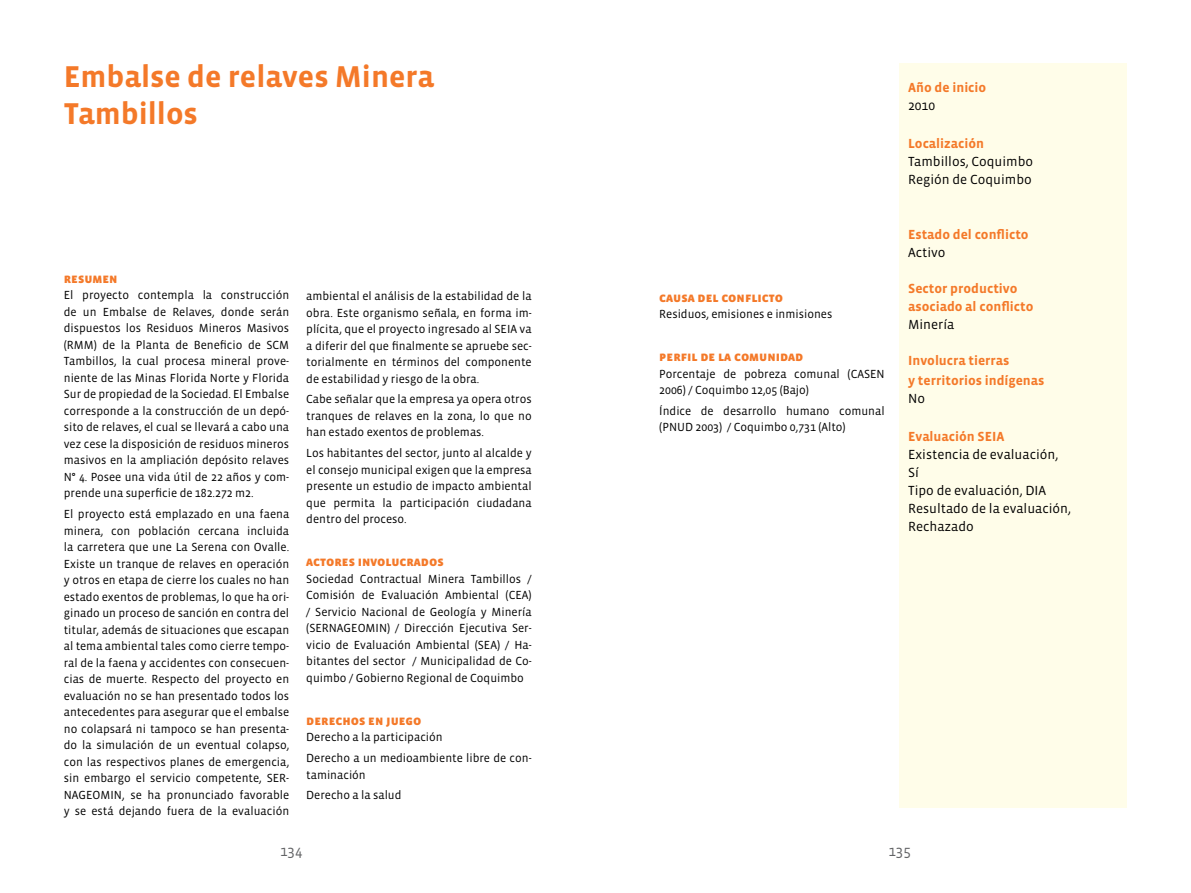
<style>
.page{position:relative;width:1191px;height:893px;background:#fff}
.page>*{position:absolute;margin:0;border:0;box-sizing:border-box;transform-origin:0 0}
.t1{font:700 30.75px/37.7px "Vista Sans";color:#f47929}
.t2{font:15px "Vista Sans";color:#636466}
.t3{font:13.5px/18px "Vista Sans";color:#000}
.t4{font:700 13.5px/18px "Vista Sans";color:#f47929}
.t5{font:13.5px "Vista Sans SC Black";color:#f47929}
.t6{font:12px/16.5px "Vista Sans";color:#000;text-align:justify}
</style>
<div class="page">
<div style="left:899px;top:64px;width:228px;height:744px;background:#fffde9"></div>
<h1 class="t1" style="left:64px;top:58px;width:372px">Embalse de relaves Minera<br>Tambillos</h1>
<p class="t5" style="left:64px;top:271px;width:55px">resumen</p>
<p class="t6" style="left:64px;top:287px;width:227px">El proyecto contempla la construcción de un Embalse de Relaves, donde serán dispuestos los Residuos Mineros Masivos (RMM) de la Planta de Beneficio de SCM Tambillos, la cual procesa mineral prove&shy;niente de las Minas Florida Norte y Florida Sur de propiedad de la Sociedad. El Embalse corresponde a la construcción de un depó&shy;sito de relaves, el cual se llevará a cabo una vez cese la disposición de residuos mineros masivos en la ampliación depósito relaves N° 4. Posee una vida útil de 22 años y com&shy;prende una superficie de 182.272 m2.</p>
<p class="t6" style="left:64px;top:506px;width:227px">El proyecto está emplazado en una faena minera, con población cercana incluida la carretera que une La Serena con Ovalle.<br>Existe un tranque de relaves en operación y otros en etapa de cierre los cuales no han estado exentos de problemas, lo que ha ori&shy;ginado un proceso de sanción en contra del titular, además de situaciones que escapan al tema ambiental tales como cierre tempo&shy;ral de la faena y accidentes con consecuen&shy;cias de muerte. Respecto del proyecto en evaluación no se han presentado todos los antecedentes para asegurar que el embalse no colapsará ni tampoco se han presenta&shy;do la simulación de un eventual colapso, con las respectivos planes de emergencia, sin embargo el servicio competente, SER-NAGEOMIN, se ha pronunciado favorable y se está dejando fuera de la evaluación</p>
<p class="t6" style="left:306px;top:288px;width:227px">ambiental el análisis de la estabilidad de la obra. Este organismo señala, en forma im&shy;plícita, que el proyecto ingresado al SEIA va a diferir del que finalmente se apruebe sec&shy;torialmente en términos del componente de estabilidad y riesgo de la obra.</p>
<p class="t6" style="left:306px;top:391px;width:227px">Cabe señalar que la empresa ya opera otros tranques de relaves en la zona, lo que no han estado exentos de problemas.</p>
<p class="t6" style="left:306px;top:445px;width:227px">Los habitantes del sector, junto al alcalde y el consejo municipal exigen que la empresa presente un estudio de impacto ambiental que permita la participación ciudadana dentro del proceso.</p>
<p class="t5" style="left:306px;top:555px;width:139px">actores involucrados</p>
<p class="t6" style="left:306px;top:571px;width:227px">Sociedad Contractual Minera Tambillos / Comisión de Evaluación Ambiental (CEA) / Servicio Nacional de Geología y Minería (SERNAGEOMIN) / Dirección Ejecutiva Ser&shy;vicio de Evaluación Ambiental (SEA) / Ha&shy;bitantes del sector / Municipalidad de Co&shy;quimbo / Gobierno Regional de Coquimbo</p>
<p class="t5" style="left:306px;top:713px;width:117px">derechos en juego</p>
<p class="t6" style="left:306px;top:727px;width:227px;line-height:20.7px">Derecho a la participación<br>Derecho a un medioambiente libre de con-</p>
<p class="t6" style="left:306px;top:764px;width:97px;line-height:20.7px">taminación<br>Derecho a la salud</p>
<p class="t5" style="left:659px;top:290px;width:125px">causa del conflicto</p>
<p class="t6" style="left:659px;top:306px;width:174px">Residuos, emisiones e inmisiones</p>
<p class="t5" style="left:659px;top:350px;width:145px">perfil de la comunidad</p>
<p class="t6" style="left:659px;top:366px;width:227px">Porcentaje de pobreza comunal (CASEN<br>2006) / Coquimbo 12,05 (Bajo)</p>
<p class="t6" style="left:659px;top:403px;width:227px">Índice de desarrollo humano comunal (PNUD 2003) / Coquimbo 0,731 (Alto)</p>
<p class="t4" style="left:908px;top:79px;width:80px">Año de inicio</p>
<p class="t3" style="left:908px;top:97px;width:28px">2010</p>
<p class="t4" style="left:908px;top:134px;width:78px">Localización</p>
<p class="t3" style="left:908px;top:152px;width:126px">Tambillos, Coquimbo<br>Región de Coquimbo</p>
<p class="t4" style="left:908px;top:226px;width:122px">Estado del conflicto</p>
<p class="t3" style="left:908px;top:244px;width:39px">Activo</p>
<p class="t4" style="left:908px;top:280px;width:127px">Sector productivo asociado al conflicto</p>
<p class="t3" style="left:908px;top:316px;width:48px">Minería</p>
<p class="t4" style="left:908px;top:351px;width:138px;line-height:19.8px">Involucra tierras<br>y territorios indígenas</p>
<p class="t3" style="left:908px;top:390px;width:18px">No</p>
<p class="t4" style="left:908px;top:428px;width:98px">Evaluación SEIA</p>
<p class="t3" style="left:908px;top:446px;width:164px">Existencia de evaluación,<br>Sí<br>Tipo de evaluación, DIA<br>Resultado de la evaluación,<br>Rechazado</p>
<p class="t2" style="left:280px;top:843px;width:24px">134</p>
<p class="t2" style="left:888px;top:843px;width:24px">135</p>
</div>
